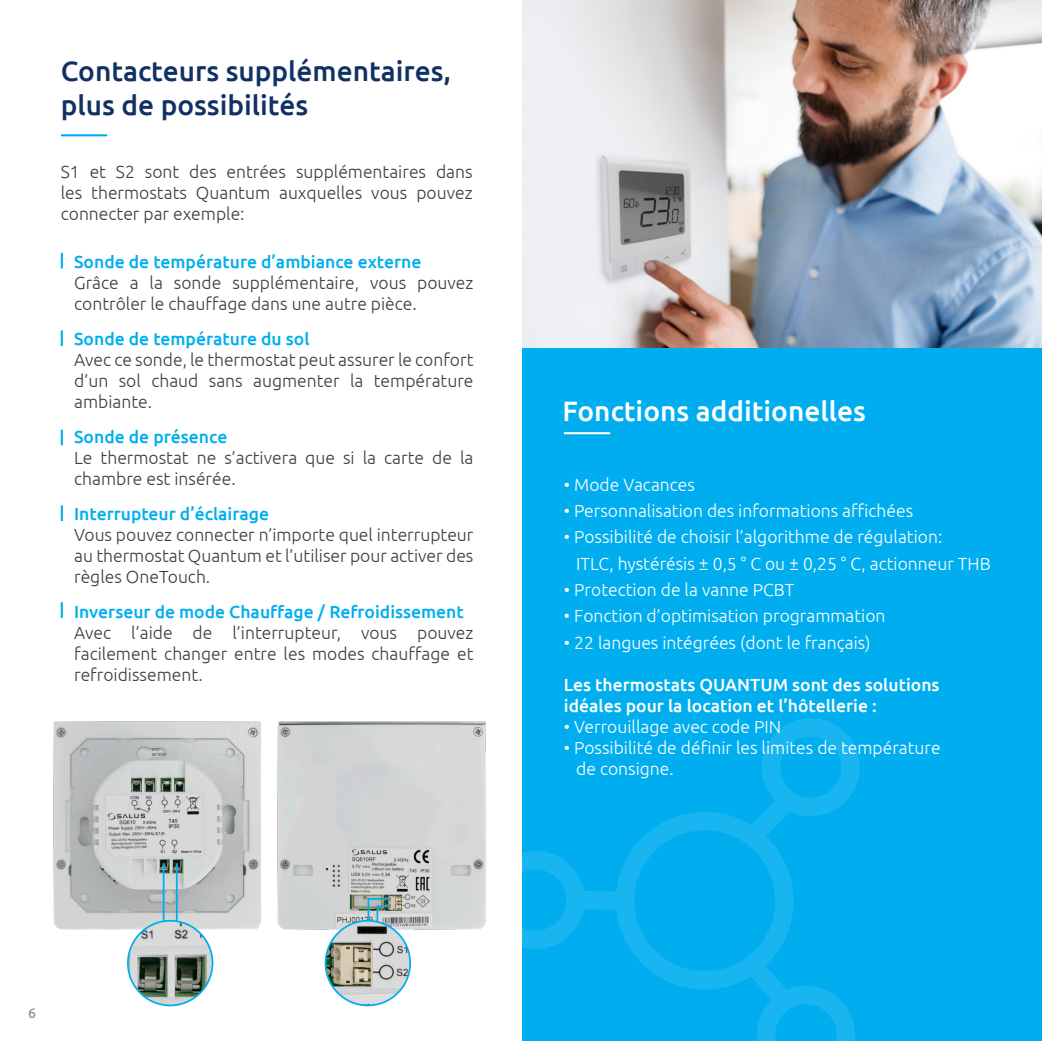
<style>
.page{position:relative;width:1042px;height:1041px;background:#fff}
.page>*{position:absolute;margin:0;border:0;box-sizing:border-box;transform-origin:0 0}
.t1{font:500 28px "Ubuntu";color:#123163}
.t2{font:500 28px "Ubuntu";color:#fff}
.t3{font:300 17.5px/21px "Ubuntu";color:#3e3e3f;text-align:justify}
.t4{font:300 17.5px/21px "Ubuntu";color:#fff}
.t5{font:500 17.5px "Ubuntu";color:#00aeef}
.t6{font:500 17.5px/21px "Ubuntu";color:#fff}
.t7{font:14px "Ubuntu";color:#808285}
</style>
<div class="page">
<div style="left:522px;top:347px;width:520px;height:693px;background:#00aeef"></div>
<img style="left:522px;top:0;width:520px;height:347px">
<hr style="left:61px;top:134px;width:46px;height:2px;background:#00aeef">
<svg style="left:61px;top:253px;width:2px;height:15px"></svg>
<svg style="left:61px;top:330px;width:2px;height:16px"></svg>
<svg style="left:61px;top:429px;width:2px;height:16px"></svg>
<svg style="left:61px;top:505px;width:2px;height:16px"></svg>
<svg style="left:61px;top:602px;width:2px;height:15px"></svg>
<svg style="left:522px;top:718px;width:337px;height:322px"></svg>
<hr style="left:564px;top:432px;width:46px;height:2px;background:#fff">
<img style="left:277px;top:721px;width:209px;height:211px">
<img style="left:53px;top:721px;width:208px;height:214px">
<hr style="left:163px;top:863px;width:1px;height:98px;background:#00aeef">
<hr style="left:176px;top:863px;width:2px;height:98px;background:#00aeef">
<svg style="left:367px;top:896px;width:25px;height:31px"></svg>
<img style="left:128px;top:920px;width:84px;height:85px;border-radius:42px">
<div style="left:127px;top:919px;width:86px;height:86px;border:2px solid #00aeef;border-radius:50%"></div>
<img style="left:325px;top:920px;width:85px;height:85px;border-radius:42px">
<div style="left:325px;top:919px;width:86px;height:86px;border:2px solid #00aeef;border-radius:50%"></div>
<p class="t1" style="left:61px;top:53px;width:392px">Contacteurs supplémentaires,</p>
<p class="t1" style="left:61px;top:87px;width:249px">plus de possibilités</p>
<p class="t3" style="left:61px;top:161px;width:413px">S1 et S2 sont des entrées supplémentaires dans les thermostats Quantum auxquelles vous pouvez connecter par exemple:</p>
<p class="t5" style="left:74px;top:250px;width:349px">Sonde de température d’ambiance externe</p>
<p class="t3" style="left:74px;top:271px;width:401px">Grâce a la sonde supplémentaire, vous pouvez contrôler le chauffage dans une autre pièce.</p>
<p class="t5" style="left:74px;top:327px;width:237px">Sonde de température du sol</p>
<p class="t3" style="left:74px;top:348px;width:401px">Avec ce sonde, le thermostat peut assurer le confort d’un sol chaud sans augmenter la température ambiante.</p>
<p class="t5" style="left:74px;top:425px;width:155px">Sonde de présence</p>
<p class="t3" style="left:74px;top:446px;width:401px">Le thermostat ne s’activera que si la carte de la chambre est insérée.</p>
<p class="t5" style="left:74px;top:502px;width:196px">Interrupteur d’éclairage</p>
<p class="t3" style="left:74px;top:523px;width:401px">Vous pouvez connecter n’importe quel interrupteur au thermostat Quantum et l’utiliser pour activer des règles OneTouch.</p>
<p class="t5" style="left:74px;top:600px;width:391px">Inverseur de mode Chauffage / Refroidissement</p>
<p class="t3" style="left:74px;top:621px;width:401px">Avec l’aide de l’interrupteur, vous pouvez facilement changer entre les modes chauffage et refroidissement.</p>
<p class="t2" style="left:562px;top:393px;width:305px">Fonctions additionelles</p>
<p class="t4" style="left:564px;top:473px;width:133px">• Mode Vacances</p>
<p class="t4" style="left:564px;top:500px;width:351px">• Personnalisation des informations affichées</p>
<p class="t4" style="left:564px;top:526px;width:380px">• Possibilité de choisir l’algorithme de régulation:</p>
<p class="t4" style="left:576px;top:552px;width:416px">ITLC, hystérésis ± 0,5 ° C ou ± 0,25 ° C, actionneur THB</p>
<p class="t4" style="left:564px;top:578px;width:232px">• Protection de la vanne PCBT</p>
<p class="t4" style="left:564px;top:605px;width:323px">• Fonction d’optimisation programmation</p>
<p class="t4" style="left:564px;top:631px;width:308px">• 22 langues intégrées (dont le français)</p>
<p class="t6" style="left:564px;top:673px;width:377px">Les thermostats QUANTUM sont des solutions idéales pour la location et l’hôtellerie :</p>
<p class="t4" style="left:564px;top:715px;width:219px">• Verrouillage avec code PIN</p>
<p class="t4" style="left:576px;top:736px;width:366px;text-indent:-12px">• Possibilité de définir les limites de température de consigne.</p>
<p class="t7" style="left:28px;top:1004px;width:9px">6</p>
</div>
